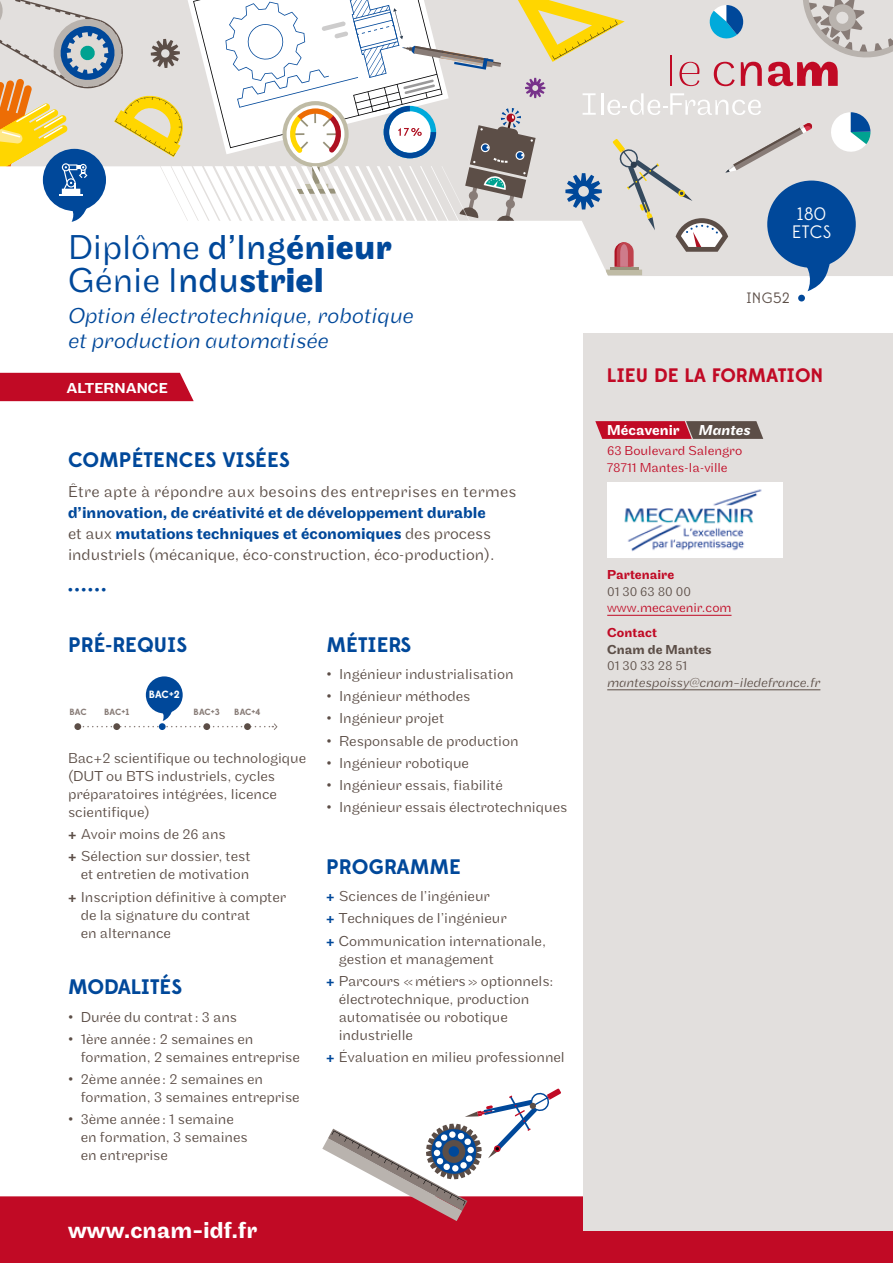
<style>
.page{position:relative;width:893px;height:1263px;background:#fff}
.page>*{position:absolute;margin:0;border:0;box-sizing:border-box;transform-origin:0 0}
.t1{font:300 36px/33px "Maple";color:#00489a}
.t2{font:500 24px "Maple";color:#fff}
.t3{font:italic 300 22.5px/25.5px "Maple";color:#00489a}
.t4{font:700 21px "Edmondsans";color:#00489a}
.t5{font:700 19.5px "Edmondsans";color:#c10a25}
.t6{font:18px/18px "Edmondsans";letter-spacing:.025em;color:#fff}
.t7{font:500 16.5px/21px "Maple";color:#00489a}
.t8{font:300 16.5px "Maple";letter-spacing:.02em;color:#5c4e47}
.t9{font:300 15px/18px "Maple";color:#5c4e47}
.t10{font:500 15px "Maple";color:#fff}
.t11{font:italic 500 15px "Maple";color:#fff}
.t12{font:15px "Edmondsans";letter-spacing:.025em;color:#5c4e47}
.t13{font:300 13.5px/16.5px "Maple";color:#c10a25}
.t14{font:italic 300 13.5px "Maple";color:#5c4e47}
.t15{font:300 13.5px "Maple";color:#5c4e47}
.t16{font:500 13.5px "Maple";color:#c10a25}
.t17{font:500 13.5px "Maple";color:#5c4e47}
.t18{font:700 13.5px "Maple";color:#00489a}
.t19{font:700 10.5px "Edmondsans";color:#fff}
.t20{font:700 9px "Edmondsans";letter-spacing:-.01em;color:#887c77}
.s1{font-weight:400}
.s2{font-weight:500}
.s3{font-weight:700}
.s4{font-weight:300;color:#5c4e47}
.s5{font-weight:500;color:#00489a}
</style>
<div class="page">
<div style="left:0;top:1196px;width:893px;height:67px;background:#c10a25"></div>
<div style="left:583px;top:333px;width:310px;height:898px;background:#e2dfdd"></div>
<svg style="left:595px;top:421px;width:168px;height:18px;background:#99333e"></svg>
<div style="left:798px;top:295px;width:7px;height:6px;background:#00489a;border-radius:50%"></div>
<div style="left:74px;top:723px;width:7px;height:7px;background:#5c4e47;border-radius:50%"></div>
<div style="left:146px;top:676px;width:37px;height:37px;background:#00489a;border-radius:50%"></div>
<svg style="left:79px;top:706px;width:199px;height:24px"></svg>
<div style="left:0;top:373px;width:194px;height:28px;background:#c10a25"></div>
<hr style="left:607px;top:615px;width:124px;height:1px;background:#c10a25">
<hr style="left:607px;top:689px;width:213px;height:1px;background:#5c4e47">
<img style="left:607px;top:482px;width:176px;height:76px">
<svg style="left:322px;top:1088px;width:239px;height:133px"></svg>
<svg style="left:0;top:0;width:893px;height:291px"></svg>
<h1 class="t1" style="left:68px;top:231px;width:325px">Diplôme <span class="s1">d’Ing</span><span class="s2">éni</span><span class="s3">eur<br></span>Génie I<span class="s1">ndu</span><span class="s2">str</span><span class="s3">iel</span></h1>
<h3 class="t3" style="left:68px;top:303px;width:347px">Option électrotechnique, robotique et production automatisée</h3>
<p class="t10" style="left:66px;top:379px;width:103px">ALTERNANCE</p>
<h3 class="t4" style="left:68px;top:446px;width:223px">COMPÉTENCES VISÉES</h3>
<p class="t8" style="left:68px;top:482px;width:450px">Être apte à répondre aux besoins des entreprises en termes</p>
<p class="t7" style="left:68px;top:503px;width:428px">d’innovation, de créativité et de développement durable <span class="s4">et aux</span> mutations techniques et économiques <span class="s4">des process industriels (mécanique, éco-construction, éco-production).</span></p>
<p class="t18" style="left:68px;top:582px;width:40px">••••••</p>
<h3 class="t4" style="left:68px;top:631px;width:120px">PRÉ-REQUIS</h3>
<p class="t19" style="left:149px;top:688px;width:32px">BAC+2</p>
<p class="t20" style="left:69px;top:706px;width:19px">BAC</p>
<p class="t20" style="left:104px;top:706px;width:27px">BAC+1</p>
<p class="t20" style="left:194px;top:706px;width:28px">BAC+3</p>
<p class="t20" style="left:234px;top:706px;width:28px">BAC+4</p>
<p class="t9" style="left:68px;top:749px;width:240px">Bac+2 scientifique ou technologique (DUT ou BTS industriels, cycles préparatoires intégrées, licence scientifique)</p>
<p class="t9" style="left:68px;top:823px;width:184px;line-height:22.2px"><span class="s2">+</span> Avoir moins de 26 ans<br><span class="s2">+</span> Sélection sur dossier, test</p>
<p class="t9" style="left:68px;top:863px;width:220px;line-height:22.2px;text-indent:13px">et entretien de motivation<br><span class="s2">+</span> Inscription définitive à compter</p>
<p class="t9" style="left:81px;top:906px;width:171px">de la signature du contrat en alternance</p>
<h3 class="t4" style="left:68px;top:974px;width:115px">MODALITÉS</h3>
<p class="t9" style="left:68px;top:1008px;width:171px">• Durée du contrat: 3 ans</p>
<p class="t9" style="left:81px;top:1030px;width:221px;text-indent:-13px">• 1ère année : 2 semaines en formation, 2 semaines entreprise</p>
<p class="t9" style="left:81px;top:1070px;width:220px;text-indent:-13px">• 2ème année : 2 semaines en formation, 3 semaines entreprise</p>
<p class="t9" style="left:81px;top:1110px;width:168px;text-indent:-13px">• 3ème année : 1 semaine en formation, 3 semaines en entreprise</p>
<h3 class="t4" style="left:326px;top:631px;width:86px">MÉTIERS</h3>
<p class="t9" style="left:326px;top:665px;width:189px">• Ingénieur industrialisation</p>
<p class="t9" style="left:326px;top:687px;width:146px">• Ingénieur méthodes</p>
<p class="t9" style="left:326px;top:709px;width:119px">• Ingénieur projet</p>
<p class="t9" style="left:326px;top:732px;width:194px">• Responsable de production</p>
<p class="t9" style="left:326px;top:754px;width:144px">• Ingénieur robotique</p>
<p class="t9" style="left:326px;top:776px;width:178px">• Ingénieur essais, fiabilité</p>
<p class="t9" style="left:326px;top:798px;width:242px">• Ingénieur essais électrotechniques</p>
<h3 class="t4" style="left:326px;top:853px;width:137px">PROGRAMME</h3>
<p class="t9" style="left:326px;top:885px;width:222px;line-height:22.2px"><span class="s5">+</span> Sciences de l’ingénieur<br><span class="s5">+</span> Techniques de l’ingénieur<br><span class="s5">+</span> Communication internationale,</p>
<p class="t9" style="left:326px;top:947px;width:229px;line-height:22.2px;text-indent:13px">gestion et management<br><span class="s5">+</span> Parcours «métiers» optionnels:</p>
<p class="t9" style="left:339px;top:990px;width:192px">électrotechnique, production automatisée ou robotique industrielle</p>
<p class="t9" style="left:326px;top:1048px;width:240px"><span class="s5">+</span> Évaluation en milieu professionnel</p>
<h2 class="t2" style="left:68px;top:1216px;width:191px">www.cnam-idf.fr</h2>
<p class="t6" style="left:792px;top:205px;width:41px">180<br>ETCS</p>
<p class="t12" style="left:746px;top:289px;width:45px">ING52</p>
<h3 class="t5" style="left:607px;top:364px;width:218px">LIEU DE LA FORMATION</h3>
<p class="t10" style="left:607px;top:421px;width:74px">Mécavenir</p>
<p class="t11" style="left:699px;top:421px;width:53px">Mantes</p>
<p class="t13" style="left:607px;top:443px;width:136px">63 Boulevard Salengro<br>78711 Mantes-la-ville</p>
<p class="t16" style="left:607px;top:567px;width:69px">Partenaire</p>
<p class="t15" style="left:607px;top:584px;width:85px">01 30 63 80 00</p>
<p class="t13" style="left:607px;top:600px;width:126px">www.mecavenir.com</p>
<p class="t16" style="left:607px;top:625px;width:51px">Contact</p>
<p class="t17" style="left:607px;top:641px;width:106px">Cnam de Mantes</p>
<p class="t15" style="left:607px;top:658px;width:82px">01 30 33 28 51</p>
<p class="t14" style="left:607px;top:675px;width:215px">mantespoissy@cnam-iledefrance.fr</p>
</div>
